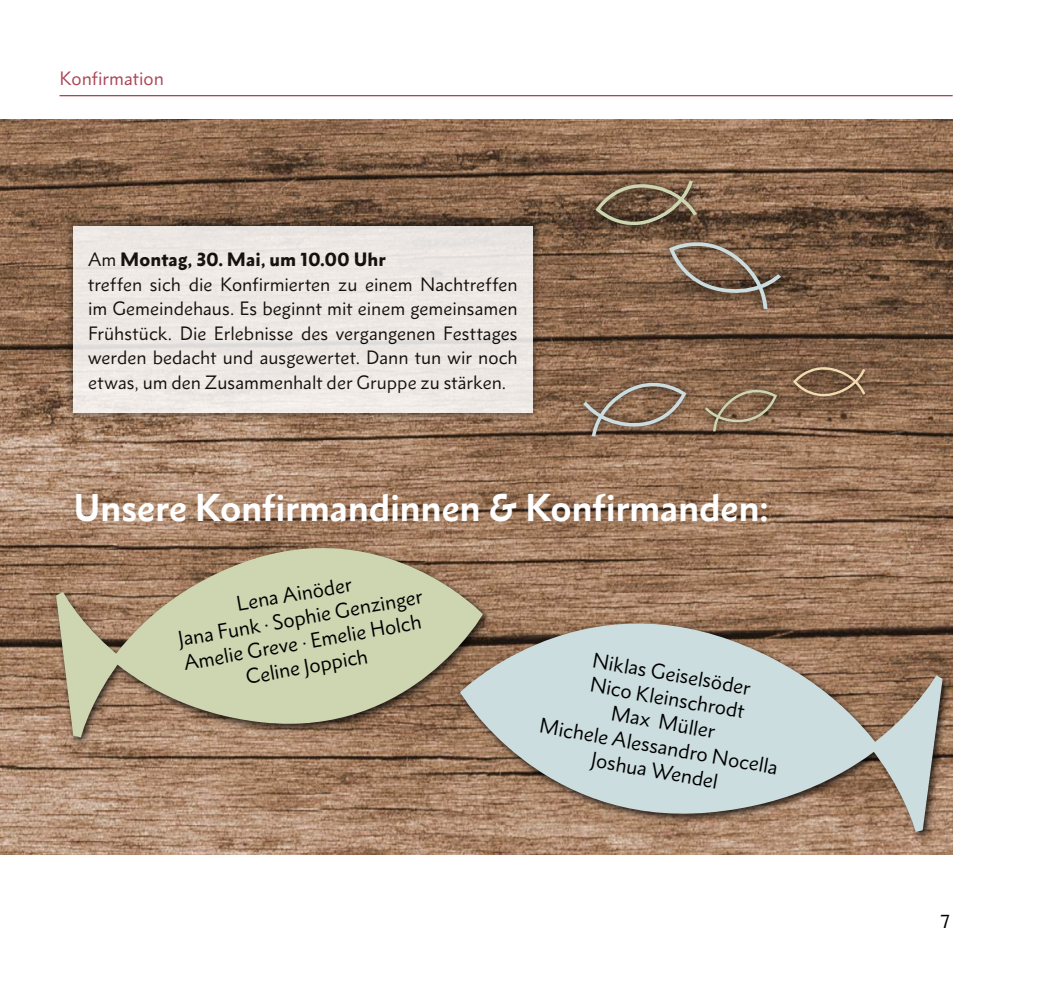
<style>
.page{position:relative;width:1042px;height:993px;background:#fff}
.page>*{position:absolute;margin:0;border:0;box-sizing:border-box;transform-origin:0 0}
.t1{font:700 35px "Metro Nova Pro";letter-spacing:-.005em;color:#fff}
.t2{font:19.25px/24.5px "Metro Nova Pro";color:#000;text-align:center}
.t3{font:17.5px/24.5px "Metro Nova Pro";color:#000}
.t4{font:17.5px "Metro Nova Pro";color:#ac4556}
.s1{font-weight:900}
</style>
<div class="page">
<hr style="left:60px;top:95px;width:892px;height:1px;background:#ac4556">
<img style="left:0;top:119px;width:952px;height:735px">
<div style="left:52px;top:544px;width:440px;height:203px;background:#000;opacity:.75"></div>
<svg style="left:69px;top:515px;width:419px;height:229px;background:#9e7c62"></svg>
<svg style="left:117px;top:553px;width:362px;height:166px;background:#bebc9a"></svg>
<svg style="left:56px;top:595px;width:59px;height:140px;background:#b1a587"></svg>
<div style="left:457px;top:619px;width:494px;height:222px;background:#000;opacity:.75"></div>
<svg style="left:455px;top:586px;width:471px;height:252px;background:#a28166"></svg>
<svg style="left:464px;top:628px;width:410px;height:181px;background:#b9bdb8"></svg>
<svg style="left:875px;top:678px;width:67px;height:151px;background:#aca397"></svg>
<div style="left:64px;top:217px;width:478px;height:206px;background:#000;opacity:.75"></div>
<div style="left:73px;top:226px;width:459px;height:187px;background:#eee8e4"></div>
<div style="left:584px;top:169px;width:124px;height:69px;background:#000;opacity:.75"></div>
<svg style="left:595px;top:180px;width:102px;height:46px;background:#79644e"></svg>
<div style="left:657px;top:229px;width:135px;height:92px;background:#000;opacity:.75"></div>
<svg style="left:669px;top:241px;width:112px;height:68px;background:#846c58"></svg>
<div style="left:696px;top:379px;width:90px;height:62px;background:#000;opacity:.75"></div>
<svg style="left:705px;top:389px;width:72px;height:42px;background:#91765b"></svg>
<div style="left:783px;top:356px;width:92px;height:50px;background:#000;opacity:.75"></div>
<svg style="left:793px;top:365px;width:72px;height:31px;background:#896d53"></svg>
<div style="left:574px;top:372px;width:122px;height:74px;background:#000;opacity:.75"></div>
<svg style="left:583px;top:380px;width:103px;height:56px;background:#8b725e"></svg>
<p class="t4" style="left:60px;top:67px;width:106px">Konfirmation</p>
<p class="t3" style="left:88px;top:247px;width:431px">Am <span class="s1">Montag, 30. Mai, um 10.00 Uhr<br></span>treffen sich die Konfirmierten zu einem Nachtreffen im Gemeindehaus. Es beginnt mit einem gemeinsamen Frühstück. Die Erlebnisse des vergangenen Festtages werden bedacht und ausgewertet. Dann tun wir noch etwas, um den Zusammenhalt der Gruppe zu stärken.</p>
<h1 class="t1" style="left:73px;top:485px;width:696px">Unsere Konfirmandinnen &amp; Konfirmanden:</h1>
<p class="t2" style="left:172px;top:602px;width:249px;rotate:-10deg">Lena Ainöder<br>Jana Funk · Sophie Genzinger<br>Amelie Greve · Emelie Holch<br>Celine Joppich</p>
<p class="t2" style="left:555px;top:640px;width:243px;rotate:10deg">Niklas Geiselsöder<br>Nico Kleinschrodt<br>Max Müller<br>Michele Alessandro Nocella<br>Joshua Wendel</p>
<p class="t3" style="left:940px;top:909px;width:11px">7</p>
</div>
